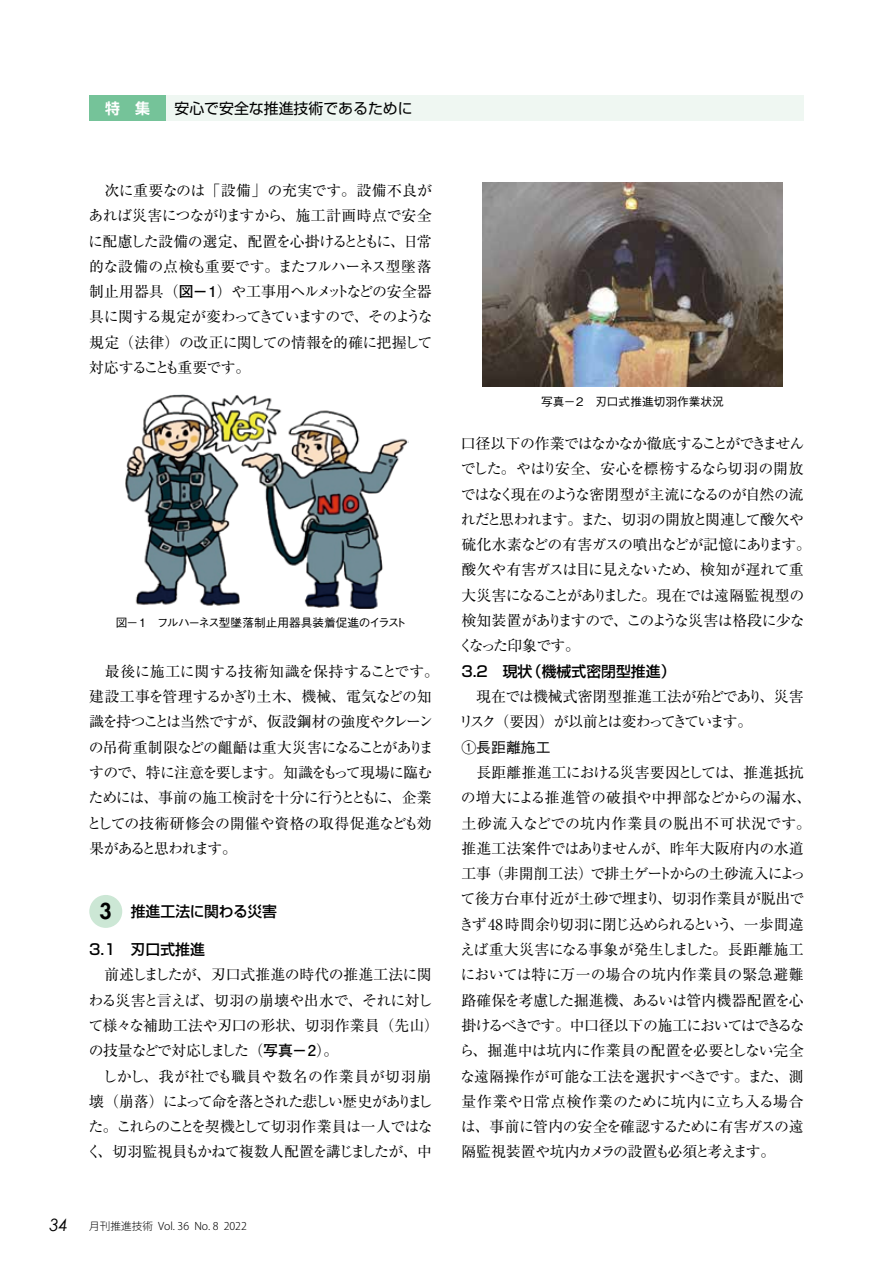
<style>
.page{position:relative;width:893px;height:1263px;background:#fff}
.page>*{position:absolute;margin:0;border:0;box-sizing:border-box;transform-origin:0 0}
.t1{font:14.85px/25.3px "Ryumin Pro";letter-spacing:-.035em;color:#000}
.t2{font:14.85px/25.3px "Ryumin Pro";letter-spacing:-.015em;color:#000}
.t3{font:14.85px/25.3px "Ryumin Pro";letter-spacing:-.055em;color:#000}
.t4{font:500 14.85px "Shin Go Pro";color:#000}
.t5{font:14.85px "Shin Go Pro";color:#000}
.t6{font:500 14.85px "Gothic BBB Pro";color:#000}
.t7{font:700 14.85px "Shin Go De";color:#fff}
.t8{font:500 11.7px "Gothic BBB Pro";color:#000}
.t9{font:300 10.65px "Koz Go Pr 6 N";color:#000}
.s1{font-family:"Futo Go B101 Pro";font-weight:700}
.s2{font-family:"Futura";font-weight:800;font-size:21.3px}
.s3{font-family:"Century Gothic";font-weight:400;font-style:italic;font-size:16.95px}
</style>
<div class="page">
<div style="left:89px;top:96px;width:715px;height:25px;background:#eff7f2"></div>
<div style="left:89px;top:96px;width:77px;height:25px;background:#75c399"></div>
<div style="left:89px;top:895px;width:33px;height:33px;background:#cce7d5;border-radius:50%"></div>
<img style="left:125px;top:394px;width:283px;height:214px">
<img style="left:483px;top:183px;width:299px;height:204px">
<p class="t7" style="left:105px;top:99px;width:46px">特　集</p>
<p class="t5" style="left:175px;top:96px;width:240px">安心で安全な推進技術であるために</p>
<p class="t1" style="left:88px;top:177px;width:346px;text-align:justify">　次に重要なのは「設備」の充実です。設備不良があれば災害につながりますから、施工計画時点で安全に配慮した設備の選定、配置を心掛けるとともに、日常的な設備の点検も重要です。またフルハーネス型墜落制止用器具（<span class="s1">図−1</span>）や工事用ヘルメットなどの安全器具に関する規定が変わってきていますので、そのような規定（法律）の改正に関しての情報を的確に把握して対応することも重要です。</p>
<p class="t8" style="left:116px;top:613px;width:292px">図−1　フルハーネス型墜落制止用器具装着促進のイラスト</p>
<p class="t1" style="left:87px;top:657px;width:354px">　最後に施工に関する技術知識を保持することです。建設工事を管理するかぎり土木、機械、電気などの知識を持つことは当然ですが、仮設鋼材の強度やクレーンの吊荷重制限などの齟齬は重大災害になることがありますので、特に注意を要します。知識をもって現場に臨むためには、事前の施工検討を十分に行うとともに、企業としての技術研修会の開催や資格の取得促進なども効果があると思われます。</p>
<p class="t4" style="left:100px;top:899px;width:179px"><span class="s2">3</span> 推進工法に関わる災害</p>
<p class="t4" style="left:89px;top:937px;width:117px">3.1　刃口式推進</p>
<p class="t1" style="left:86px;top:961px;width:354px">　前述しましたが、刃口式推進の時代の推進工法に関わる災害と言えば、切羽の崩壊や出水で、それに対して様々な補助工法や刃口の形状、切羽作業員（先山）の技量などで対応しました（<span class="s1">写真−2</span>）。<br>　しかし、我が社でも職員や数名の作業員が切羽崩壊（崩落）によって命を落とされた悲しい歴史がありました。これらのことを契機として切羽作業員は一人ではなく、切羽監視員もかねて複数人配置を講じましたが、中</p>
<p class="t9" style="left:49px;top:1220px;width:199px"><span class="s3">34</span> 月刊推進技術 Vol. 36 No. 8 2022</p>
<p class="t8" style="left:541px;top:392px;width:184px">写真−2　刃口式推進切羽作業状況</p>
<p class="t3" style="left:458px;top:430px;width:354px">口径以下の作業ではなかなか徹底することができませんでした。やはり安全、安心を標榜するなら切羽の開放ではなく現在のような密閉型が主流になるのが自然の流れだと思われます。また、切羽の開放と関連して酸欠や硫化水素などの有害ガスの噴出などが記憶にあります。酸欠や有害ガスは目に見えないため、検知が遅れて重大災害になることがありました。現在では遠隔監視型の検知装置がありますので、このような災害は格段に少なくなった印象です。</p>
<p class="t4" style="left:461px;top:659px;width:216px">3.2　現状（機械式密閉型推進）</p>
<p class="t1" style="left:459px;top:683px;width:346px">　現在では機械式密閉型推進工法が殆どであり、災害リスク（要因）が以前とは変わってきています。</p>
<p class="t6" style="left:461px;top:735px;width:91px">①長距離施工</p>
<p class="t2" style="left:459px;top:759px;width:354px">　長距離推進工における災害要因としては、推進抵抗の増大による推進管の破損や中押部などからの漏水、土砂流入などでの坑内作業員の脱出不可状況です。推進工法案件ではありませんが、昨年大阪府内の水道工事（非開削工法）で排土ゲートからの土砂流入によって後方台車付近が土砂で埋まり、切羽作業員が脱出できず 48 時間余り切羽に閉じ込められるという、一歩間違えば重大災害になる事象が発生しました。長距離施工においては特に万一の場合の坑内作業員の緊急避難路確保を考慮した掘進機、あるいは管内機器配置を心掛けるべきです。中口径以下の施工においてはできるなら、掘進中は坑内に作業員の配置を必要としない完全な遠隔操作が可能な工法を選択すべきです。また、測量作業や日常点検作業のために坑内に立ち入る場合は、事前に管内の安全を確認するために有害ガスの遠隔監視装置や坑内カメラの設置も必須と考えます。</p>
</div>
